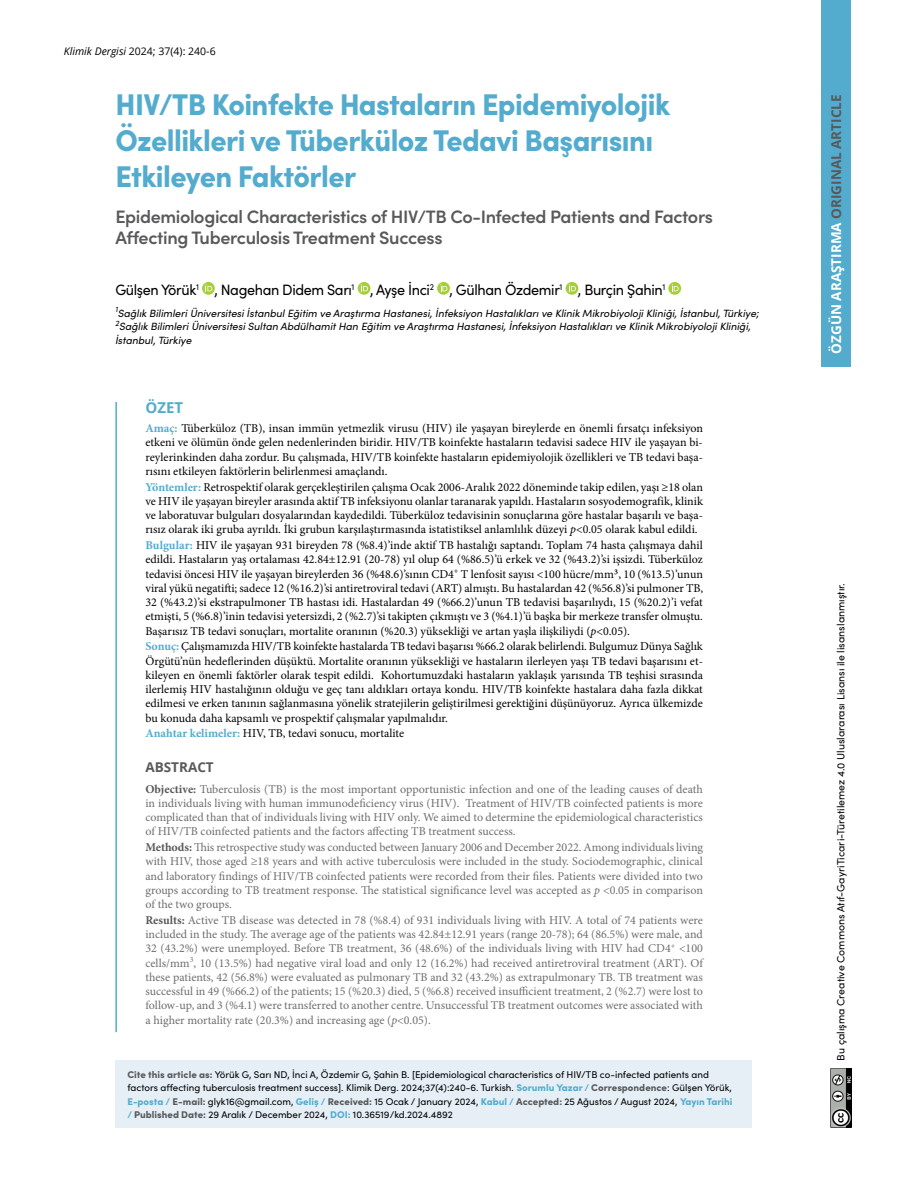
<style>
.page{position:relative;width:915px;height:1191px;background:#fff}
.page>*{position:absolute;margin:0;border:0;box-sizing:border-box;transform-origin:0 0}
.t1{font:900 30px/36px "Sofia Pro";letter-spacing:-.02em;color:#53acce;scale:.96 1}
.t2{font:600 18px/21px "Sofia Pro";letter-spacing:-.02em;color:#58595b}
.t3{font:15px "Sofia Pro";letter-spacing:-.025em;color:#000;scale:.96 1}
.t4{font:700 15px "Open Sans";color:#53acce}
.t5{font:700 13.5px "Open Sans";color:#58595b}
.t6{font:12px/14.2px "Minion Pro";color:#000;text-align:justify}
.t7{font:12px/14.2px "Minion Pro";color:#6d6e71;text-align:justify}
.t8{font:italic 10.5px/13.5px "Sofia Pro";color:#000}
.t9{font:10.5px "Sofia Pro";color:#000}
.t10{font:10.5px "Open Sans";color:#000}
.t11{font:9.75px/13.5px "Sofia Pro";color:#000}
.s1{font-style:italic}
.s2{font-weight:700;color:#53acce}
.s3{font-size:13.5px}
.s4{font-weight:700;color:#58595b}
.s5{font-weight:900;color:#58595b}
.s6{font-weight:900;color:#53acce}
.s7{color:#fff}
</style>
<div class="page">
<img style="left:830px;top:1068px;width:21px;height:59px">
<svg style="left:202px;top:282px;width:13px;height:13px"></svg>
<svg style="left:205px;top:284px;width:7px;height:7px"></svg>
<svg style="left:357px;top:282px;width:13px;height:13px"></svg>
<svg style="left:361px;top:284px;width:7px;height:7px"></svg>
<svg style="left:437px;top:282px;width:12px;height:13px"></svg>
<svg style="left:440px;top:284px;width:7px;height:7px"></svg>
<svg style="left:565px;top:282px;width:13px;height:13px"></svg>
<svg style="left:568px;top:284px;width:7px;height:7px"></svg>
<svg style="left:668px;top:282px;width:13px;height:13px"></svg>
<svg style="left:671px;top:284px;width:7px;height:7px"></svg>
<hr style="left:115px;top:402px;width:2px;height:630px;background:#53acce">
<div style="left:115px;top:1060px;width:636px;height:67px;background:#e5eff5"></div>
<div style="left:821px;top:0;width:29px;height:367px;background:#53acce"></div>
<p class="t10" style="left:64px;top:44px;width:153px"><span class="s1">Klimik Dergisi</span> 2024; 37(4): 240-6</p>
<h1 class="t1" style="left:115px;top:84px;width:579px">HIV/TB Koinfekte Hastaların Epidemiyolojik<br>Özellikleri ve Tüberküloz Tedavi Başarısını<br>Etkileyen Faktörler</h1>
<h2 class="t2" style="left:115px;top:205px;width:599px">Epidemiological Characteristics of HIV/TB Co-Infected Patients and Factors<br>Affecting Tuberculosis Treatment Success</h2>
<p class="t3" style="left:115px;top:278px;width:574px">Gülşen Yörük<sup>1</sup> , Nagehan Didem Sarı<sup>1</sup> , Ayşe İnci<sup>2</sup> , Gülhan Özdemir<sup>1</sup> , Burçin Şahin<sup>1</sup></p>
<p class="t8" style="left:115px;top:306px;width:645px"><sup>1</sup>Sağlık Bilimleri Üniversitesi İstanbul Eğitim ve Araştırma Hastanesi, İnfeksiyon Hastalıkları ve Klinik Mikrobiyoloji Kliniği, İstanbul, Türkiye;<br><sup>2</sup>Sağlık Bilimleri Üniversitesi Sultan Abdülhamit Han Eğitim ve Araştırma Hastanesi, İnfeksiyon Hastalıkları ve Klinik Mikrobiyoloji Kliniği,<br>İstanbul, Türkiye</p>
<p class="t4" style="left:145px;top:397px;width:39px">ÖZET</p>
<p class="t6" style="left:145px;top:421px;width:559px"><span class="s2">Amaç:</span> Tüberküloz (TB), insan immün yetmezlik virusu (HIV) ile yaşayan bireylerde en önemli fırsatçı infeksiyon etkeni ve ölümün önde gelen nedenlerinden biridir. HIV/TB koinfekte hastaların tedavisi sadece HIV ile yaşayan bi&shy;reylerinkinden daha zordur. Bu çalışmada, HIV/TB koinfekte hastaların epidemiyolojik özellikleri ve TB tedavi başa&shy;rısını etkileyen faktörlerin belirlenmesi amaçlandı.</p>
<p class="t6" style="left:145px;top:480px;width:559px"><span class="s2">Yöntemler:</span> Retrospektif olarak gerçekleştirilen çalışma Ocak 2006-Aralık 2022 döneminde takip edilen, yaşı ≥18 olan ve HIV ile yaşayan bireyler arasında aktif TB infeksiyonu olanlar taranarak yapıldı. Hastaların sosyodemografik, klinik ve laboratuvar bulguları dosyalarından kaydedildi. Tüberküloz tedavisinin sonuçlarına göre hastalar başarılı ve başa&shy;rısız olarak iki gruba ayrıldı. İki grubun karşılaştırmasında istatistiksel anlamlılık düzeyi <span class="s1">p</span>&lt;0.05 olarak kabul edildi.</p>
<p class="t6" style="left:145px;top:538px;width:559px"><span class="s2">Bulgular:</span> HIV ile yaşayan 931 bireyden 78 (%8.4)’inde aktif TB hastalığı saptandı. Toplam 74 hasta çalışmaya dahil edildi. Hastaların yaş ortalaması 42.84±12.91 (20-78) yıl olup 64 (%86.5)’ü erkek ve 32 (%43.2)’si işsizdi. Tüberküloz tedavisi öncesi HIV ile yaşayan bireylerden 36 (%48.6)’sının CD4<sup>+</sup> T lenfosit sayısı &lt;100 hücre/mm<span class="s3">3</span>, 10 (%13.5)’unun viral yükü negatifti; sadece 12 (%16.2)’si antiretroviral tedavi (ART) almıştı. Bu hastalardan 42 (%56.8)’si pulmoner TB, 32 (%43.2)’si ekstrapulmoner TB hastası idi. Hastalardan 49 (%66.2)’unun TB tedavisi başarılıydı, 15 (%20.2)’i vefat etmişti, 5 (%6.8)’inin tedavisi yetersizdi, 2 (%2.7)’si takipten çıkmıştı ve 3 (%4.1)’ü başka bir merkeze transfer olmuştu.<br>Başarısız TB tedavi sonuçları, mortalite oranının (%20.3) yüksekliği ve artan yaşla ilişkiliydi (<span class="s1">p</span>&lt;0.05).</p>
<p class="t6" style="left:145px;top:639px;width:559px"><span class="s2">Sonuç:</span> Çalışmamızda HIV/TB koinfekte hastalarda TB tedavi başarısı %66.2 olarak belirlendi. Bulgumuz Dünya Sağlık Örgütü’nün hedeflerinden düşüktü. Mortalite oranının yüksekliği ve hastaların ilerleyen yaşı TB tedavi başarısını et&shy;kileyen en önemli faktörler olarak tespit edildi. Kohortumuzdaki hastaların yaklaşık yarısında TB teşhisi sırasında ilerlemiş HIV hastalığının olduğu ve geç tanı aldıkları ortaya kondu. HIV/TB koinfekte hastalara daha fazla dikkat edilmesi ve erken tanının sağlanmasına yönelik stratejilerin geliştirilmesi gerektiğini düşünüyoruz. Ayrıca ülkemizde bu konuda daha kapsamlı ve prospektif çalışmalar yapılmalıdır.</p>
<p class="t6" style="left:145px;top:726px;width:260px"><span class="s2">Anahtar kelimeler:</span> HIV, TB, tedavi sonucu, mortalite</p>
<p class="t5" style="left:145px;top:758px;width:70px">ABSTRACT</p>
<p class="t7" style="left:145px;top:781px;width:558px"><span class="s4">Objective:</span> Tuberculosis (TB) is the most important opportunistic infection and one of the leading causes of death in individuals living with human immunodeficiency virus (HIV). Treatment of HIV/TB coinfected patients is more complicated than that of individuals living with HIV only. We aimed to determine the epidemiological characteristics of HIV/TB coinfected patients and the factors affecting TB treatment success.</p>
<p class="t7" style="left:145px;top:840px;width:559px"><span class="s4">Methods:</span> This retrospective study was conducted between January 2006 and December 2022. Among individuals living with HIV, those aged ≥18 years and with active tuberculosis were included in the study. Sociodemographic, clinical and laboratory findings of HIV/TB coinfected patients were recorded from their files. Patients were divided into two groups according to TB treatment response. The statistical significance level was accepted as <span class="s1">p</span> &lt;0.05 in comparison of the two groups.</p>
<p class="t7" style="left:145px;top:913px;width:559px"><span class="s4">Results:</span> Active TB disease was detected in 78 (%8.4) of 931 individuals living with HIV. A total of 74 patients were included in the study. The average age of the patients was 42.84±12.91 years (range 20-78); 64 (86.5%) were male, and 32 (43.2%) were unemployed. Before TB treatment, 36 (48.6%) of the individuals living with HIV had CD4<sup>+</sup> &lt;100 cells/mm<sup>3</sup>, 10 (13.5%) had negative viral load and only 12 (16.2%) had received antiretroviral treatment (ART). Of these patients, 42 (56.8%) were evaluated as pulmonary TB and 32 (43.2%) as extrapulmonary TB. TB treatment was successful in 49 (%66.2) of the patients; 15 (%20.3) died, 5 (%6.8) received insufficient treatment, 2 (%2.7) were lost to follow-up, and 3 (%4.1) were transferred to another centre. Unsuccessful TB treatment outcomes were associated with a higher mortality rate (20.3%) and increasing age (<span class="s1">p</span>&lt;0.05).</p>
<p class="t11" style="left:127px;top:1067px;width:606px"><span class="s5">Cite this article as:</span> Yörük G, Sarı ND, İnci A, Özdemir G, Şahin B. [Epidemiological characteristics of HIV/TB co-infected patients and factors affecting tuberculosis treatment success]. Klimik Derg. 2024;37(4):240-6. Turkish. <span class="s6">Sorumlu Yazar /</span> <span class="s5">Correspondence</span>: Gülşen Yörük, <span class="s6">E-posta /</span> <span class="s5">E-mail:</span> glyk16@gmail.com, <span class="s6">Geliş /</span> <span class="s5">Received:</span> 15 Ocak / January 2024, <span class="s6">Kabul /</span> <span class="s5">Accepted:</span> 25 Ağustos / August 2024, <span class="s6">Yayın Tarihi /</span> <span class="s5">Published Date:</span> 29 Aralık / December 2024, <span class="s6">DOI:</span> 10.36519/kd.2024.4892</p>
<p class="t5" style="left:826px;top:353px;width:260px;rotate:-90deg"><span class="s7">ÖZGÜN ARAŞTIRMA</span> ORIGINAL ARTICLE</p>
<p class="t9" style="left:832px;top:1060px;width:479px;rotate:-90deg">Bu çalışma Creative Commons Atıf-GayriTicari-Türetilemez 4.0 Uluslararası Lisansı ile lisanslanmıştır.</p>
</div>
